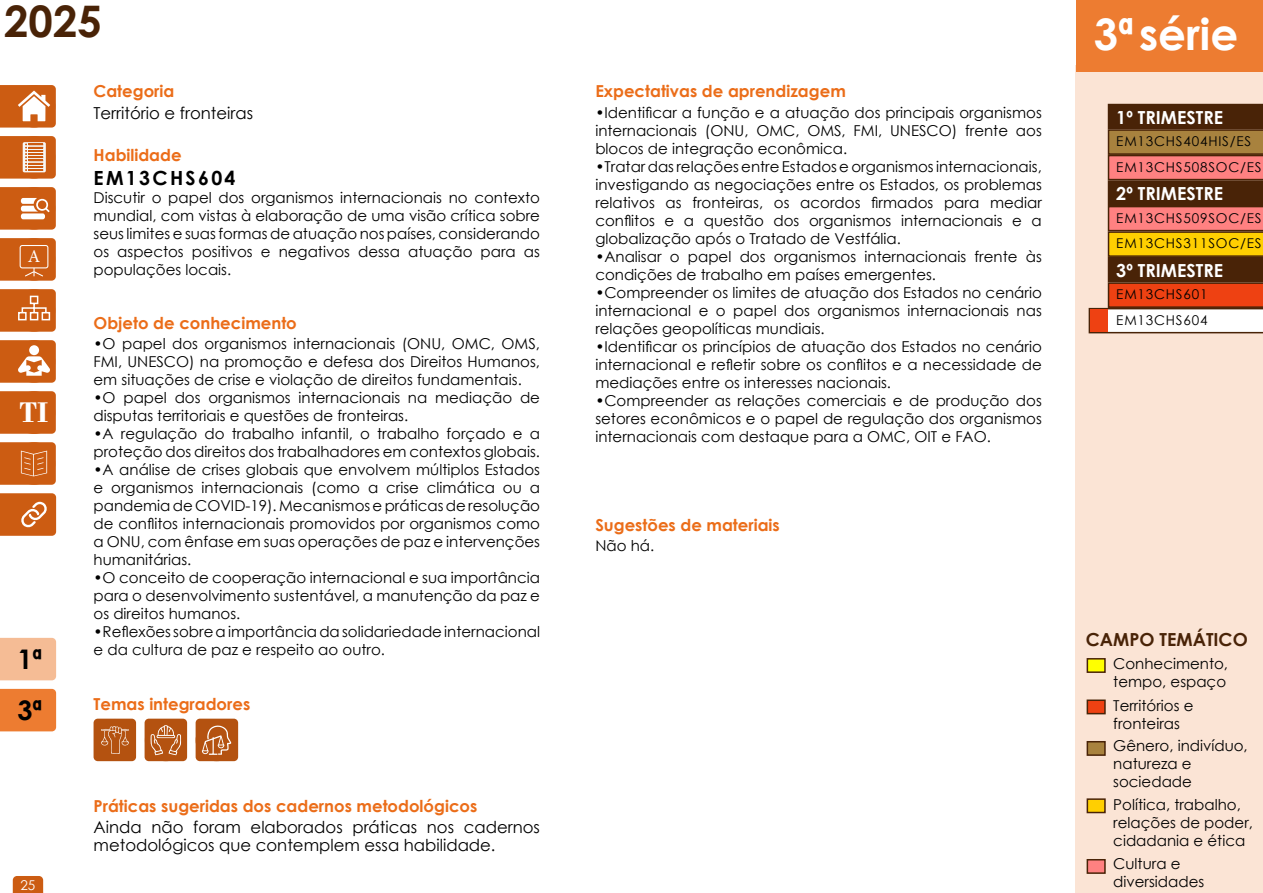
<style>
.page{position:relative;width:1263px;height:893px;background:#fff}
.page>*{position:absolute;margin:0;border:0;box-sizing:border-box;transform-origin:0 0}
.t1{font:700 43.5px "Century Gothic";color:#fff}
.t2{font:700 43.5px "Century Gothic";color:#492307}
.t3{font:700 29.85px "Bodoni";color:#fff}
.t4{font:700 27px/51px "Century Gothic";color:#000}
.t5{font:700 19.5px "Century Gothic";letter-spacing:.12em;color:#000}
.t6{font:700 18px "Century Gothic";color:#fff}
.t7{font:700 18px "Century Gothic";color:#492307}
.t8{font:18px "Minion Pro";color:#fff}
.t9{font:700 16.5px "Century Gothic";color:#eb6d19}
.t10{font:16.5px/18px "Century Gothic";color:#000}
.t11{font:15px/18px "Century Gothic";color:#000}
.t12{font:13.5px/25.5px "Century Gothic";letter-spacing:.06em;color:#000}
.t13{font:13.5px "Century Gothic";color:#fff}
</style>
<div class="page">
<div style="left:1075px;top:65px;width:188px;height:828px;background:#fbe4d5"></div>
<div style="left:1076px;top:0;width:187px;height:72px;background:#ed7c31"></div>
<svg style="left:0;top:85px;width:56px;height:43px"></svg>
<svg style="left:0;top:136px;width:56px;height:43px;background:#d37739"></svg>
<svg style="left:0;top:187px;width:56px;height:43px;background:#d47639"></svg>
<svg style="left:0;top:238px;width:56px;height:43px;background:#cf6722"></svg>
<svg style="left:0;top:289px;width:56px;height:43px;background:#d16d2c"></svg>
<svg style="left:0;top:340px;width:56px;height:43px;background:#d5793c"></svg>
<svg style="left:0;top:391px;width:56px;height:43px"></svg>
<div style="left:13px;top:391px;width:42px;height:43px;background:#cc5c12;border-radius:50%"></div>
<svg style="left:0;top:442px;width:56px;height:43px;background:#cf6620"></svg>
<svg style="left:0;top:493px;width:56px;height:43px;background:#d06b28"></svg>
<div style="left:0;top:638px;width:56px;height:42px;background:#f5bc95"></div>
<div style="left:0;top:689px;width:56px;height:42px;background:#ed7c31"></div>
<svg style="left:13px;top:876px;width:30px;height:17px"></svg>
<div style="left:1086px;top:658px;width:20px;height:15px;background:#ff0;border:2px solid #492307"></div>
<div style="left:1086px;top:699px;width:20px;height:15px;background:#ee4112;border:2px solid #492307"></div>
<div style="left:1086px;top:798px;width:20px;height:15px;background:#ffcf01;border:2px solid #492307"></div>
<div style="left:1086px;top:741px;width:20px;height:15px;background:#a8823e;border:2px solid #492307"></div>
<div style="left:1086px;top:859px;width:20px;height:15px;background:#ff8181;border:2px solid #492307"></div>
<svg style="left:1089px;top:104px;width:174px;height:229px;background:#b2754d"></svg>
<div style="left:1090px;top:309px;width:18px;height:23px;background:#ee4112"></div>
<div style="left:94px;top:719px;width:42px;height:42px;background:#b45210;border-radius:4px"></div>
<svg style="left:101px;top:726px;width:28px;height:28px"></svg>
<div style="left:196px;top:719px;width:42px;height:42px;background:#b45210;border-radius:4px"></div>
<svg style="left:202px;top:725px;width:29px;height:30px"></svg>
<div style="left:145px;top:719px;width:42px;height:42px;background:#b45210;border-radius:4px"></div>
<svg style="left:150px;top:725px;width:31px;height:30px"></svg>
<h1 class="t2" style="left:4px;top:-12px;width:99px">2025</h1>
<h1 class="t1" style="left:1094px;top:1px;width:146px">3ª série</h1>
<p class="t8" style="left:28px;top:244px;width:14px">A</p>
<h2 class="t3" style="left:19px;top:395px;width:30px">TI</h2>
<h3 class="t4" style="left:17px;top:633px;width:26px">1ª<br>3ª</h3>
<p class="t13" style="left:20px;top:875px;width:16px">25</p>
<p class="t9" style="left:94px;top:79px;width:82px">Categoria</p>
<p class="t10" style="left:94px;top:103px;width:161px">Território e fronteiras</p>
<p class="t9" style="left:94px;top:143px;width:90px">Habilidade</p>
<p class="t11" style="left:94px;top:188px;width:448px;text-align:justify">Discutir o papel dos organismos internacionais no contexto mundial, com vistas à elaboração de uma visão crítica sobre seus limites e suas formas de atuação nos países, considerando os aspectos positivos e negativos dessa atuação para as populações locais.</p>
<p class="t9" style="left:94px;top:311px;width:205px">Objeto de conhecimento</p>
<p class="t11" style="left:94px;top:335px;width:448px;text-align:justify">•O papel dos organismos internacionais (ONU, OMC, OMS, FMI, UNESCO) na promoção e defesa dos Direitos Humanos, em situações de crise e violação de direitos fundamentais.</p>
<p class="t11" style="left:94px;top:389px;width:448px">•O papel dos organismos internacionais na mediação de disputas territoriais e questões de fronteiras.</p>
<p class="t11" style="left:94px;top:425px;width:448px">•A regulação do trabalho infantil, o trabalho forçado e a proteção dos direitos dos trabalhadores em contextos globais.</p>
<p class="t11" style="left:94px;top:461px;width:448px;text-align:justify">•A análise de crises globais que envolvem múltiplos Estados e organismos internacionais (como a crise climática ou a pandemia de COVID-19). Mecanismos e práticas de resolução de conflitos internacionais promovidos por organismos como a ONU, com ênfase em suas operações de paz e intervenções humanitárias.</p>
<p class="t11" style="left:94px;top:569px;width:448px;text-align:justify">•O conceito de cooperação internacional e sua importância para o desenvolvimento sustentável, a manutenção da paz e os direitos humanos.</p>
<p class="t11" style="left:94px;top:623px;width:448px">•Reflexões sobre a importância da solidariedade internacional e da cultura de paz e respeito ao outro.</p>
<h3 class="t5" style="left:94px;top:163px;width:143px">EM13CHS604</h3>
<p class="t9" style="left:94px;top:691px;width:158px">Temas integradores</p>
<p class="t9" style="left:94px;top:793px;width:385px">Práticas sugeridas dos cadernos metodológicos</p>
<p class="t10" style="left:94px;top:818px;width:448px">Ainda não foram elaborados práticas nos cadernos metodológicos que contemplem essa habilidade.</p>
<p class="t9" style="left:595px;top:79px;width:252px">Expectativas de aprendizagem</p>
<p class="t11" style="left:595px;top:103px;width:448px;text-align:justify">•Identificar a função e a atuação dos principais organismos internacionais (ONU, OMC, OMS, FMI, UNESCO) frente aos blocos de integração econômica.</p>
<p class="t11" style="left:595px;top:157px;width:448px;text-align:justify">•Tratar das relações entre Estados e organismos internacionais, investigando as negociações entre os Estados, os problemas relativos as fronteiras, os acordos firmados para mediar conflitos e a questão dos organismos internacionais e a globalização após o Tratado de Vestfália.</p>
<p class="t11" style="left:595px;top:247px;width:448px">•Analisar o papel dos organismos internacionais frente às condições de trabalho em países emergentes.</p>
<p class="t11" style="left:595px;top:283px;width:448px;text-align:justify">•Compreender os limites de atuação dos Estados no cenário internacional e o papel dos organismos internacionais nas relações geopolíticas mundiais.</p>
<p class="t11" style="left:595px;top:337px;width:448px;text-align:justify">•Identificar os princípios de atuação dos Estados no cenário internacional e refletir sobre os conflitos e a necessidade de mediações entre os interesses nacionais.</p>
<p class="t11" style="left:595px;top:391px;width:448px;text-align:justify">•Compreender as relações comerciais e de produção dos setores econômicos e o papel de regulação dos organismos internacionais com destaque para a OMC, OIT e FAO.</p>
<p class="t9" style="left:595px;top:513px;width:186px">Sugestões de materiais</p>
<p class="t11" style="left:595px;top:537px;width:60px">Não há.</p>
<p class="t6" style="left:1116px;top:104px;width:108px">1º TRIMESTRE</p>
<p class="t12" style="left:1116px;top:128px;width:147px">EM13CHS404HIS/ES<br>EM13CHS508SOC/ES</p>
<p class="t12" style="left:1116px;top:205px;width:147px">EM13CHS509SOC/ES<br>EM13CHS311SOC/ES</p>
<p class="t12" style="left:1116px;top:281px;width:93px">EM13CHS601<br>EM13CHS604</p>
<p class="t6" style="left:1116px;top:180px;width:108px">2º TRIMESTRE</p>
<p class="t6" style="left:1116px;top:257px;width:108px">3º TRIMESTRE</p>
<p class="t7" style="left:1086px;top:625px;width:163px">CAMPO TEMÁTICO</p>
<p class="t11" style="left:1113px;top:655px;width:116px">Conhecimento, tempo, espaço</p>
<p class="t11" style="left:1113px;top:696px;width:82px">Territórios e fronteiras</p>
<p class="t11" style="left:1113px;top:736px;width:136px">Gênero, indivíduo, natureza e sociedade</p>
<p class="t11" style="left:1113px;top:795px;width:141px">Política, trabalho, relações de poder, cidadania e ética</p>
<p class="t11" style="left:1113px;top:854px;width:93px">Cultura e diversidades</p>
</div>
